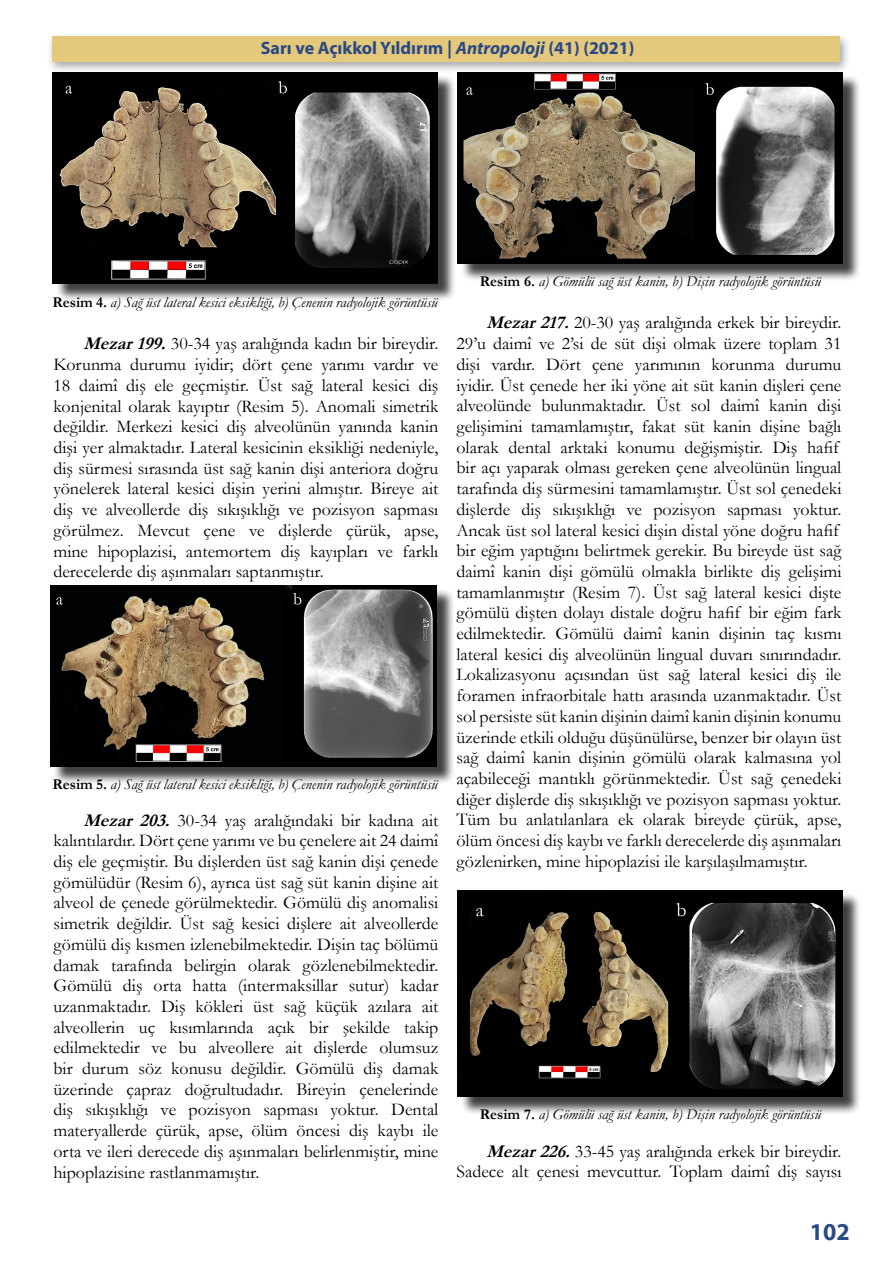
<style>
.page{position:relative;width:893px;height:1263px;background:#fff}
.page>*{position:absolute;margin:0;border:0;box-sizing:border-box;transform-origin:0 0}
.t1{font:700 24px "Myriad Pro";color:#294a87}
.Yazar_Bilgisi{font:18px/20.7px "Garamond";color:#000;text-align:justify}
.t2{font:700 18px "Myriad Pro";color:#294986}
.t3{font:italic 15px "Garamond";color:#000}
.s1{font-style:italic}
.s2{font-weight:700;font-style:normal}
.s3{font-weight:700;font-style:italic}
</style>
<div class="page">
<div style="left:55px;top:74px;width:401px;height:228px;background:#000;opacity:.75"></div>
<img style="left:52px;top:74px;width:385px;height:209px">
<div style="left:460px;top:74px;width:401px;height:208px;background:#000;opacity:.75"></div>
<img style="left:458px;top:74px;width:385px;height:189px">
<div style="left:46px;top:32px;width:805px;height:42px;background:#000;opacity:.35"></div>
<div style="left:52px;top:37px;width:788px;height:25px;background:#e4c87b"></div>
<div style="left:52px;top:588px;width:403px;height:197px;background:#000;opacity:.75"></div>
<img style="left:50px;top:585px;width:386px;height:181px">
<div style="left:460px;top:892px;width:401px;height:223px;background:#000;opacity:.75"></div>
<img style="left:458px;top:890px;width:385px;height:207px">
<p class="t2" style="left:261px;top:36px;width:375px">Sarı ve Açıkkol Yıldırım | <span class="s1">Antropoloji</span> (41) (2021)</p>
<p class="t3" style="left:52px;top:292px;width:386px"><span class="s2">Resim 4.</span> a) Sağ üst lateral kesici eksikliği, b) Çenenin radyolojik görüntüsü</p>
<p class="Yazar_Bilgisi" style="left:53px;top:333px;width:386px;text-indent:30px"><span class="s3">Mezar199.</span>30-34 yaş aralığında kadın bir bireydir.<br>Korunma durumu iyidir; dört çene yarımı vardır ve 18 daimî diş ele geçmiştir. Üst sağ lateral kesici diş konjenital olarak kayıptır (Resim 5). Anomali simetrik değildir. Merkezi kesici diş alveolünün yanında kanin dişi yer almaktadır. Lateral kesicinin eksikliği nedeniyle, diş sürmesi sırasında üst sağ kanin dişi anteriora doğru yönelerek lateral kesici dişin yerini almıştır. Bireye ait diş ve alveollerde diş sıkışıklığı ve pozisyon sapması görülmez. Mevcut çene ve dişlerde çürük, apse, mine hipoplazisi, antemortem diş kayıpları ve farklı derecelerde diş aşınmaları saptanmıştır.</p>
<p class="t3" style="left:52px;top:774px;width:386px"><span class="s2">Resim 5.</span> a) Sağ üst lateral kesici eksikliği, b) Çenenin radyolojik görüntüsü</p>
<p class="Yazar_Bilgisi" style="left:53px;top:809px;width:386px;text-indent:30px"><span class="s3">Mezar 203.</span> 30-34 yaş aralığındaki bir kadına ait kalıntılardır. Dört çene yarımı ve bu çenelere ait 24 daimî diş ele geçmiştir. Bu dişlerden üst sağ kanin dişi çenede gömülüdür (Resim 6), ayrıca üst sağ süt kanin dişine ait alveol de çenede görülmektedir. Gömülü diş anomalisi simetrik değildir. Üst sağ kesici dişlere ait alveollerde gömülü diş kısmen izlenebilmektedir. Dişin taç bölümü damak tarafında belirgin olarak gözlenebilmektedir.<br>Gömülü diş orta hatta (intermaksillar sutur) kadar uzanmaktadır. Diş kökleri üst sağ küçük azılara ait alveollerin uç kısımlarında açık bir şekilde takip edilmektedir ve bu alveollere ait dişlerde olumsuz bir durum söz konusu değildir. Gömülü diş damak üzerinde çapraz doğrultudadır. Bireyin çenelerinde diş sıkışıklığı ve pozisyon sapması yoktur. Dental materyallerde çürük, apse, ölüm öncesi diş kaybı ile orta ve ileri derecede diş aşınmaları belirlenmiştir, mine hipoplazisine rastlanmamıştır.</p>
<p class="t3" style="left:480px;top:271px;width:342px"><span class="s2">Resim 6.</span> a) Gömülü sağ üst kanin, b) Dişin radyolojik görüntüsü</p>
<p class="Yazar_Bilgisi" style="left:456px;top:312px;width:386px;text-align:left;text-indent:30px"><span class="s3">Mezar217.</span>20-30 yaş aralığında erkek bir bireydir.<br>29’u daimî ve 2’si de süt dişi olmak üzere toplam 31 dişi vardır. Dört çene yarımının korunma durumu iyidir. Üst çenede her iki yöne ait süt kanin dişleri çene alveolünde bulunmaktadır. Üst sol daimî kanin dişi gelişimini tamamlamıştır, fakat süt kanin dişine bağlı olarak dental arktaki konumu değişmiştir. Diş hafif bir açı yaparak olması gereken çene alveolünün lingual tarafında diş sürmesini tamamlamıştır. Üst sol çenedeki dişlerde diş sıkışıklığı ve pozisyon sapması yoktur.<br>Ancak üst sol lateral kesici dişin distal yöne doğru hafif bir eğim yaptığını belirtmek gerekir. Bu bireyde üst sağ daimî kanin dişi gömülü olmakla birlikte diş gelişimi tamamlanmıştır (Resim 7). Üst sağ lateral kesici dişte gömülü dişten dolayı distale doğru hafif bir eğim fark edilmektedir. Gömülü daimî kanin dişinin taç kısmı lateral kesici diş alveolünün lingual duvarı sınırındadır.<br>Lokalizasyonu açısından üst sağ lateral kesici diş ile foramen infraorbitale hattı arasında uzanmaktadır. Üst sol persiste süt kanin dişinin daimî kanin dişinin konumu üzerinde etkili olduğu düşünülürse, benzer bir olayın üst sağ daimî kanin dişinin gömülü olarak kalmasına yol açabileceği mantıklı görünmektedir. Üst sağ çenedeki diğer dişlerde diş sıkışıklığı ve pozisyon sapması yoktur.<br>Tüm bu anlatılanlara ek olarak bireyde çürük, apse, ölüm öncesi diş kaybı ve farklı derecelerde diş aşınmaları gözlenirken, mine hipoplazisi ile karşılaşılmamıştır.</p>
<p class="t3" style="left:480px;top:1104px;width:342px"><span class="s2">Resim 7.</span> a) Gömülü sağ üst kanin, b) Dişin radyolojik görüntüsü</p>
<p class="Yazar_Bilgisi" style="left:456px;top:1140px;width:386px;text-align:right"><span class="s3">Mezar226.</span>33-45 yaş aralığında erkek bir bireydir.<br>Sadece alt çenesi mevcuttur. Toplam daimî diş sayısı</p>
<h1 class="t1" style="left:810px;top:1216px;width:41px">102</h1>
</div>
